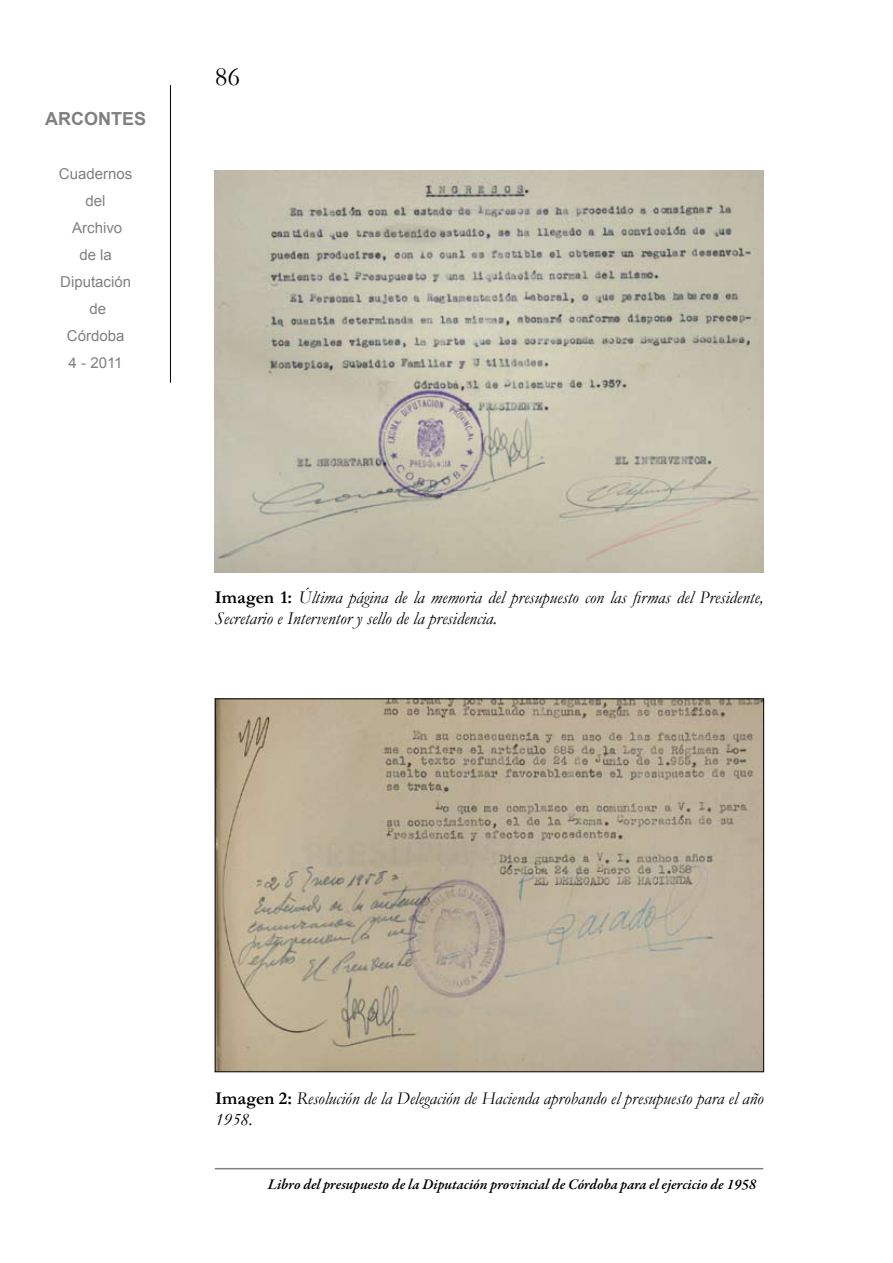
<style>
.page{position:relative;width:893px;height:1263px;background:#fff}
.page>*{position:absolute;margin:0;border:0;box-sizing:border-box;transform-origin:0 0}
.t1{font:27px "Garamond";color:#000}
.t2{font:italic 18px/21.6px "Garamond";color:#000}
.t3{font:700 18px "Arial";color:#808080}
.t4{font:italic 600 15px "Garamond Premr Pro";color:#000}
.t5{font:15px/27px "Arial";color:#808080;text-align:center}
.s1{font-weight:700;font-style:normal}
</style>
<div class="page">
<hr style="left:215px;top:1168px;width:548px;height:1px;background:#000">
<hr style="left:170px;top:85px;width:1px;height:298px;background:#000">
<img style="left:215px;top:170px;width:548px;height:402px">
<img style="left:217px;top:700px;width:545px;height:370px">
<p class="t3" style="left:45px;top:107px;width:102px">ARCONTES</p>
<p class="t5" style="left:59px;top:160px;width:75px">Cuadernos del<br>Archivo<br>de la<br>Diputación de<br>Córdoba<br>4 - 2011</p>
<h1 class="t1" style="left:215px;top:58px;width:27px">86</h1>
<p class="t2" style="left:215px;top:586px;width:550px"><span class="s1">Imagen 1:</span> Última página de la memoria del presupuesto con las firmas del Presidente,<br>Secretario e Interventor y sello de la presidencia.</p>
<p class="t2" style="left:215px;top:1086px;width:550px"><span class="s1">Imagen 2:</span> Resolución de la Delegación de Hacienda aprobando el presupuesto para el año<br>1958.</p>
<p class="t4" style="left:268px;top:1175px;width:490px">Libro del presupuesto de la Diputación provincial de Córdoba para el ejercicio de 1958</p>
</div>
